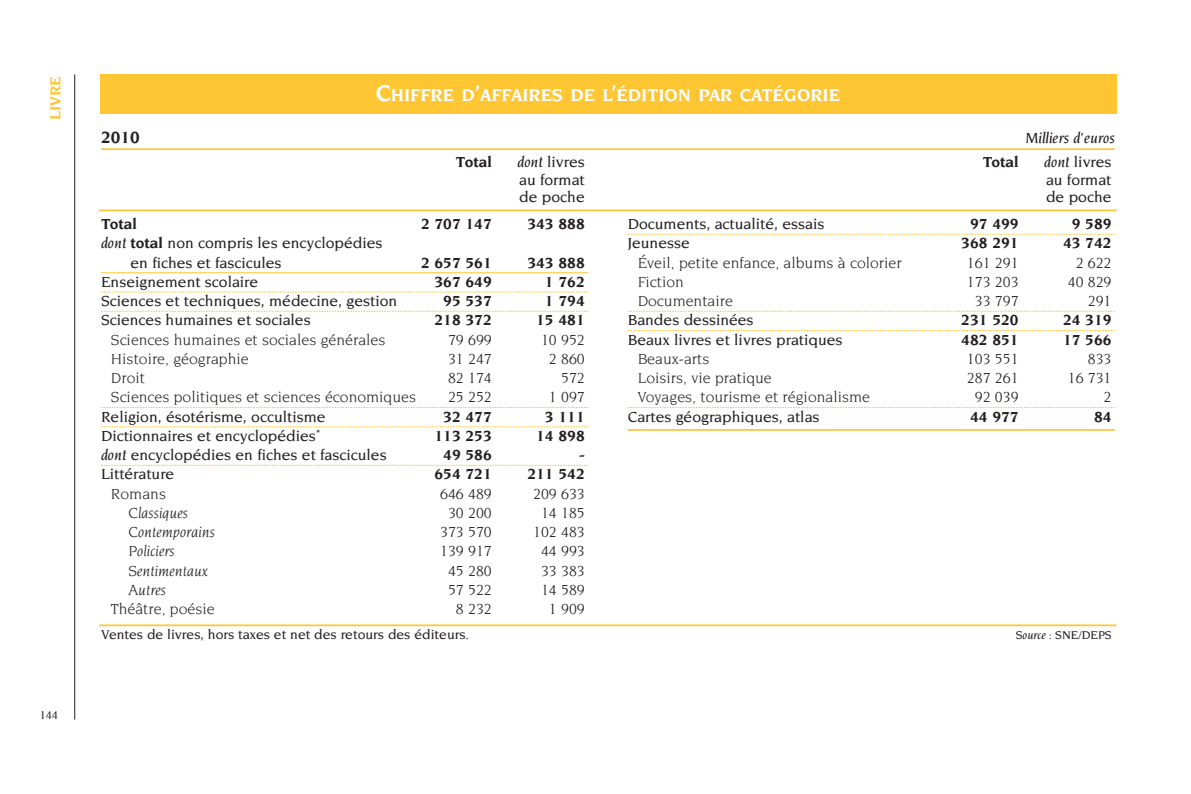
<style>
.page{position:relative;width:1191px;height:794px;background:#fff}
.page>*{position:absolute;margin:0;border:0;box-sizing:border-box;transform-origin:0 0}
.t1{font:700 18.38px "Novarese";color:#fff}
.t2{font:700 17.5px "Novarese";color:#231f20}
.t3{font:500 15.75px/17.5px "Novarese";color:#231f20;text-align:justify}
.t4{font:15.75px "Novarese";color:#231f20}
.t5{font:700 15.75px "Novarese";color:#231f20}
.t6{font:italic 15.75px "Novarese";color:#231f20}
.t7{font:italic 500 15.75px "Novarese";color:#231f20}
.t8{font:700 15.75px "Novarese";color:#ffc634}
.t9{font:500 14px "Novarese";color:#231f20}
.t10{font:500 12.25px "Novarese";color:#231f20}
.s1{font-size:24.5px}
.s2{font-style:italic}
.s3{font-weight:700}
</style>
<div class="page">
<div style="left:99px;top:74px;width:1017px;height:40px;background:#ffc634"></div>
<hr style="left:74px;top:74px;width:1px;height:645px;background:#231f20">
<hr style="left:101px;top:272px;width:487px;height:1px;background:#ffc634">
<svg style="left:101px;top:292px;width:487px;height:1px"></svg>
<svg style="left:101px;top:311px;width:487px;height:1px"></svg>
<svg style="left:101px;top:407px;width:487px;height:1px"></svg>
<svg style="left:101px;top:426px;width:487px;height:1px"></svg>
<svg style="left:101px;top:465px;width:487px;height:1px"></svg>
<svg style="left:628px;top:234px;width:486px;height:1px"></svg>
<svg style="left:628px;top:311px;width:486px;height:1px"></svg>
<svg style="left:628px;top:330px;width:486px;height:1px"></svg>
<svg style="left:628px;top:407px;width:486px;height:1px"></svg>
<hr style="left:628px;top:429px;width:486px;height:2px;background:#ffc634">
<hr style="left:101px;top:148px;width:1013px;height:2px;background:#ffc634">
<hr style="left:99px;top:624px;width:1017px;height:2px;background:#ffc634">
<hr style="left:99px;top:209px;width:1017px;height:2px;background:#ffc634">
<p class="t8" style="left:49px;top:120px;width:45px;rotate:-90deg">LIVRE</p>
<p class="t10" style="left:40px;top:710px;width:20px">144</p>
<p class="t1" style="left:376px;top:87px;width:465px"><span class="s1">C</span>HIFFRE D<span class="s1">’</span>AFFAIRES DE L<span class="s1">’</span>ÉDITION PAR CATÉGORIE</p>
<p class="t2" style="left:101px;top:131px;width:40px">2010</p>
<p class="t7" style="left:1025px;top:132px;width:91px">Milliers d’euros</p>
<p class="t5" style="left:456px;top:156px;width:37px">Total</p>
<p class="t3" style="left:517px;top:154px;width:69px"><span class="s2">dont</span> livres au format de poche</p>
<p class="t5" style="left:101px;top:217px;width:37px">Total</p>
<p class="t5" style="left:421px;top:217px;width:72px">2 707 147</p>
<p class="t5" style="left:527px;top:217px;width:59px">343 888</p>
<p class="t3" style="left:130px;top:234px;width:253px;line-height:19.2px;text-indent:-30px"><span class="s2">dont</span> <span class="s3">total</span> non compris les encyclopédies en fiches et fascicules</p>
<p class="t5" style="left:421px;top:256px;width:72px">2 657 561</p>
<p class="t5" style="left:527px;top:256px;width:59px">343 888</p>
<p class="t3" style="left:101px;top:274px;width:159px">Enseignement scolaire</p>
<p class="t5" style="left:434px;top:275px;width:59px">367 649</p>
<p class="t5" style="left:545px;top:275px;width:41px">1 762</p>
<p class="t3" style="left:101px;top:293px;width:298px">Sciences et techniques, médecine, gestion</p>
<p class="t5" style="left:443px;top:294px;width:50px">95 537</p>
<p class="t5" style="left:545px;top:294px;width:41px">1 794</p>
<p class="t3" style="left:101px;top:312px;width:211px">Sciences humaines et sociales</p>
<p class="t5" style="left:434px;top:314px;width:59px">218 372</p>
<p class="t5" style="left:536px;top:314px;width:50px">15 481</p>
<p class="t4" style="left:111px;top:333px;width:276px">Sciences humaines et sociales générales</p>
<p class="t4" style="left:448px;top:333px;width:45px">79 699</p>
<p class="t4" style="left:541px;top:333px;width:45px">10 952</p>
<p class="t4" style="left:111px;top:352px;width:139px">Histoire, géographie</p>
<p class="t4" style="left:448px;top:352px;width:45px">31 247</p>
<p class="t4" style="left:549px;top:352px;width:37px">2 860</p>
<p class="t4" style="left:111px;top:371px;width:36px">Droit</p>
<p class="t4" style="left:448px;top:371px;width:45px">82 174</p>
<p class="t4" style="left:561px;top:371px;width:25px">572</p>
<p class="t4" style="left:111px;top:391px;width:306px">Sciences politiques et sciences économiques</p>
<p class="t4" style="left:448px;top:391px;width:45px">25 252</p>
<p class="t4" style="left:549px;top:391px;width:37px">1 097</p>
<p class="t3" style="left:101px;top:408px;width:226px">Religion, ésotérisme, occultisme</p>
<p class="t5" style="left:443px;top:410px;width:50px">32 477</p>
<p class="t5" style="left:545px;top:410px;width:41px">3 111</p>
<p class="t3" style="left:101px;top:428px;width:221px">Dictionnaires et encyclopédies<sup>*</sup></p>
<p class="t5" style="left:434px;top:429px;width:59px">113 253</p>
<p class="t5" style="left:536px;top:429px;width:50px">14 898</p>
<p class="t3" style="left:101px;top:447px;width:287px"><span class="s2">dont</span> encyclopédies en fiches et fascicules</p>
<p class="t5" style="left:443px;top:448px;width:50px">49 586</p>
<p class="t5" style="left:579px;top:448px;width:7px">-</p>
<p class="t3" style="left:101px;top:466px;width:75px">Littérature</p>
<p class="t5" style="left:434px;top:468px;width:59px">654 721</p>
<p class="t5" style="left:527px;top:468px;width:59px">211 542</p>
<p class="t4" style="left:111px;top:487px;width:57px">Romans</p>
<p class="t4" style="left:440px;top:487px;width:53px">646 489</p>
<p class="t4" style="left:533px;top:487px;width:53px">209 633</p>
<p class="t6" style="left:128px;top:506px;width:61px">Classiques</p>
<p class="t6" style="left:448px;top:506px;width:45px">30 200</p>
<p class="t6" style="left:541px;top:506px;width:45px">14 185</p>
<p class="t6" style="left:128px;top:526px;width:88px">Contemporains</p>
<p class="t6" style="left:440px;top:526px;width:53px">373 570</p>
<p class="t6" style="left:533px;top:526px;width:53px">102 483</p>
<p class="t6" style="left:128px;top:545px;width:48px">Policiers</p>
<p class="t6" style="left:440px;top:545px;width:53px">139 917</p>
<p class="t6" style="left:541px;top:545px;width:45px">44 993</p>
<p class="t6" style="left:128px;top:564px;width:81px">Sentimentaux</p>
<p class="t6" style="left:448px;top:564px;width:45px">45 280</p>
<p class="t6" style="left:541px;top:564px;width:45px">33 383</p>
<p class="t6" style="left:128px;top:583px;width:39px">Autres</p>
<p class="t6" style="left:448px;top:583px;width:45px">57 522</p>
<p class="t6" style="left:541px;top:583px;width:45px">14 589</p>
<p class="t4" style="left:111px;top:602px;width:105px">Théâtre, poésie</p>
<p class="t4" style="left:456px;top:602px;width:37px">8 232</p>
<p class="t4" style="left:549px;top:602px;width:37px">1 909</p>
<p class="t5" style="left:982px;top:156px;width:37px">Total</p>
<p class="t3" style="left:1044px;top:154px;width:69px"><span class="s2">dont</span> livres au format de poche</p>
<p class="t3" style="left:628px;top:216px;width:198px">Documents, actualité, essais</p>
<p class="t5" style="left:970px;top:217px;width:50px">97 499</p>
<p class="t5" style="left:1071px;top:217px;width:41px">9 589</p>
<p class="t3" style="left:628px;top:235px;width:64px">Jeunesse</p>
<p class="t5" style="left:961px;top:237px;width:59px">368 291</p>
<p class="t5" style="left:1063px;top:237px;width:50px">43 742</p>
<p class="t4" style="left:637px;top:256px;width:265px">Éveil, petite enfance, albums à colorier</p>
<p class="t4" style="left:967px;top:256px;width:53px">161 291</p>
<p class="t4" style="left:1075px;top:256px;width:37px">2 622</p>
<p class="t4" style="left:637px;top:275px;width:48px">Fiction</p>
<p class="t4" style="left:967px;top:275px;width:53px">173 203</p>
<p class="t4" style="left:1067px;top:275px;width:45px">40 829</p>
<p class="t4" style="left:637px;top:294px;width:97px">Documentaire</p>
<p class="t4" style="left:974px;top:294px;width:45px">33 797</p>
<p class="t4" style="left:1087px;top:294px;width:25px">291</p>
<p class="t3" style="left:628px;top:312px;width:127px">Bandes dessinées</p>
<p class="t5" style="left:961px;top:314px;width:59px">231 520</p>
<p class="t5" style="left:1063px;top:314px;width:50px">24 319</p>
<p class="t3" style="left:628px;top:331px;width:216px">Beaux livres et livres pratiques</p>
<p class="t5" style="left:961px;top:333px;width:59px">482 851</p>
<p class="t5" style="left:1063px;top:333px;width:50px">17 566</p>
<p class="t4" style="left:637px;top:352px;width:73px">Beaux-arts</p>
<p class="t4" style="left:967px;top:352px;width:53px">103 551</p>
<p class="t4" style="left:1087px;top:352px;width:25px">833</p>
<p class="t4" style="left:637px;top:371px;width:136px">Loisirs, vie pratique</p>
<p class="t4" style="left:967px;top:371px;width:53px">287 261</p>
<p class="t4" style="left:1067px;top:371px;width:45px">16 731</p>
<p class="t4" style="left:637px;top:391px;width:234px">Voyages, tourisme et régionalisme</p>
<p class="t4" style="left:974px;top:391px;width:45px">92 039</p>
<p class="t4" style="left:1103px;top:391px;width:9px">2</p>
<p class="t3" style="left:628px;top:408px;width:193px">Cartes géographiques, atlas</p>
<p class="t5" style="left:970px;top:410px;width:50px">44 977</p>
<p class="t5" style="left:1094px;top:410px;width:19px">84</p>
<p class="t9" style="left:101px;top:629px;width:370px">Ventes de livres, hors taxes et net des retours des éditeurs.</p>
<p class="t10" style="left:1015px;top:630px;width:97px"><span class="s2">Source :</span> SNE/DEPS</p>
</div>
